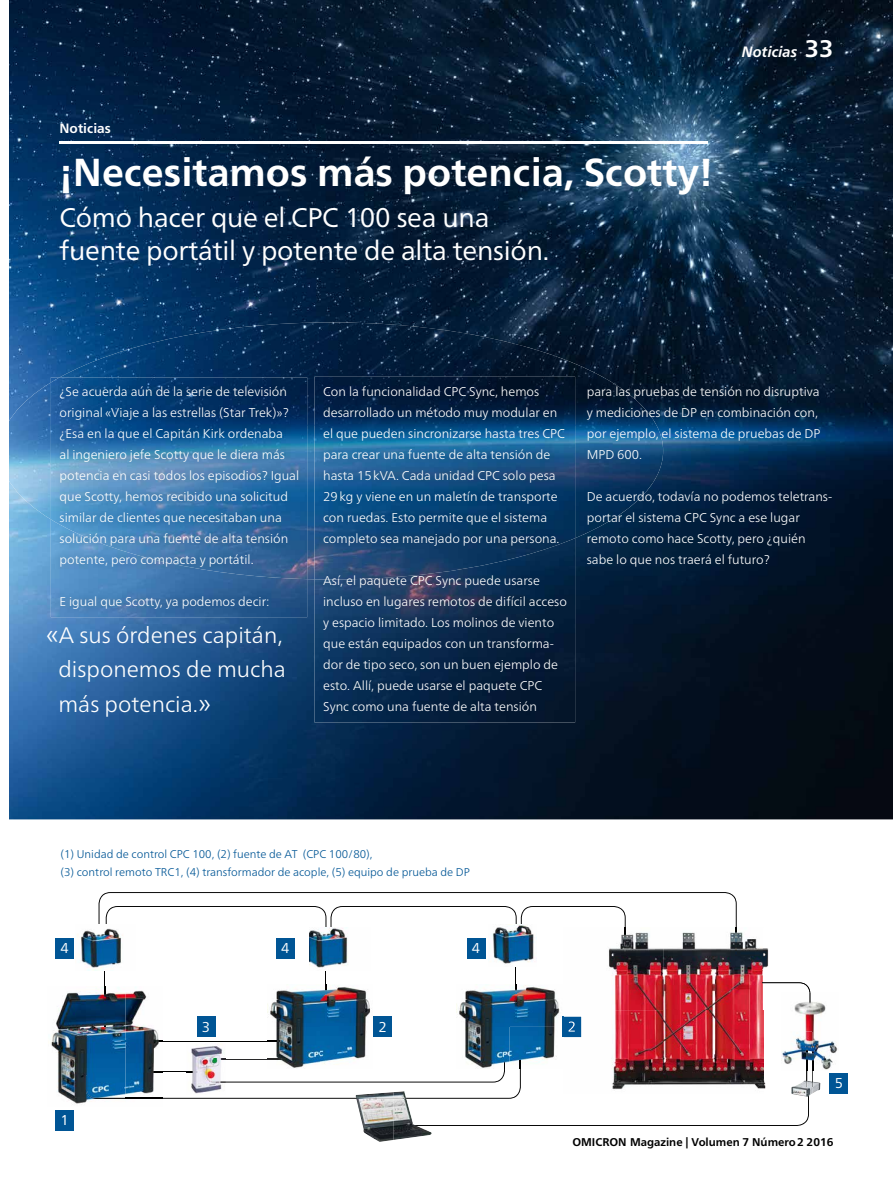
<style>
.page{position:relative;width:893px;height:1191px;background:#fff}
.page>*{position:absolute;margin:0;border:0;box-sizing:border-box;transform-origin:0 0}
.t1{font:700 39px "Frutiger Neue LTW1 G";color:#fff}
.t2{font:27px/32.4px "Frutiger Neue LTW1 G";letter-spacing:-.01em;color:#fff}
.t3{font:300 22.5px/34.5px "Frutiger Neue LTW1 G";color:#fff}
.t4{font:italic 700 15px "Frutiger Neue LTW1 G";color:#fff}
.t5{font:14.25px "Frutiger Neue LTW1 G";color:#fff}
.t6{font:700 13.5px "Frutiger Neue LTW1 G";color:#fff}
.t7{font:300 12.75px/21px "Frutiger Neue LTW1 G";color:#fff}
.t8{font:300 11.25px/18px "Frutiger Neue LTW1 G";color:#005595}
.t9{font:700 11.25px "Frutiger Neue LTW1 G";color:#000}
.s1{font-style:normal;font-size:24px}
.s2{font-size:27px}
</style>
<div class="page">
<img style="left:9px;top:0;width:884px;height:819px">
<img style="left:50px;top:322px;width:563px;height:103px">
<img style="left:9px;top:382px;width:42px;height:137px">
<img style="left:612px;top:382px;width:51px;height:137px">
<img style="left:50px;top:425px;width:1px;height:94px">
<img style="left:307px;top:425px;width:7px;height:154px">
<img style="left:575px;top:425px;width:38px;height:113px">
<hr style="left:515px;top:954px;width:1px;height:67px;background:#000">
<hr style="left:325px;top:958px;width:1px;height:66px;background:#000">
<hr style="left:104px;top:959px;width:1px;height:67px;background:#000">
<hr style="left:121px;top:1040px;width:161px;height:1px;background:#000">
<img style="left:51px;top:986px;width:112px;height:118px">
<img style="left:104px;top:986px;width:1px;height:40px">
<img style="left:125px;top:1040px;width:38px;height:1px">
<img style="left:459px;top:984px;width:101px;height:63px">
<img style="left:515px;top:984px;width:1px;height:37px">
<img style="left:268px;top:984px;width:102px;height:63px">
<img style="left:325px;top:984px;width:1px;height:40px">
<svg style="left:268px;top:1040px;width:14px;height:1px"></svg>
<img style="left:206px;top:1044px;width:12px;height:3px">
<img style="left:310px;top:956px;width:38px;height:14px">
<img style="left:488px;top:956px;width:46px;height:10px">
<img style="left:77px;top:930px;width:44px;height:40px">
<div style="left:197px;top:1016px;width:18px;height:21px;background:#005595"></div>
<div style="left:55px;top:938px;width:19px;height:21px;background:#005595"></div>
<div style="left:276px;top:938px;width:19px;height:21px;background:#005595"></div>
<div style="left:467px;top:938px;width:18px;height:21px;background:#005595"></div>
<div style="left:829px;top:1073px;width:19px;height:20px;background:#005595"></div>
<div style="left:373px;top:1016px;width:19px;height:21px;background:#005595"></div>
<div style="left:562px;top:1016px;width:19px;height:21px;background:#005595"></div>
<div style="left:55px;top:1110px;width:19px;height:20px;background:#005595"></div>
<img style="left:814px;top:1082px;width:6px;height:11px">
<img style="left:813px;top:1002px;width:25px;height:68px">
<img style="left:564px;top:932px;width:249px;height:115px">
<svg style="left:99px;top:892px;width:638px;height:64px"></svg>
<img style="left:564px;top:1016px;width:17px;height:21px">
<svg style="left:569px;top:1021px;width:6px;height:10px"></svg>
<svg style="left:762px;top:982px;width:48px;height:22px"></svg>
<img style="left:363px;top:1126px;width:68px;height:15px">
<svg style="left:86px;top:1047px;width:728px;height:79px"></svg>
<img style="left:356px;top:1097px;width:50px;height:1px">
<hr style="left:60px;top:141px;width:648px;height:3px;background:#fff">
<img style="left:51px;top:579px;width:256px;height:38px">
<img style="left:51px;top:377px;width:256px;height:202px">
<img style="left:314px;top:579px;width:261px;height:143px">
<img style="left:314px;top:377px;width:261px;height:202px">
<p class="t6" style="left:60px;top:120px;width:53px">Noticias</p>
<h1 class="t1" style="left:60px;top:149px;width:655px">¡Necesitamos más potencia, Scotty!</h1>
<h2 class="t2" style="left:60px;top:201px;width:491px">Cómo hacer que el CPC 100 sea una fuente portátil y potente de alta tensión.</h2>
<p class="t4" style="left:742px;top:42px;width:93px">Noticias <span class="s1">33</span></p>
<p class="t7" style="left:60px;top:380px;width:241px">¿Se acuerda aún de la serie de televisión original «Viaje a las estrellas (Star Trek)»? ¿Esa en la que el Capitán Kirk ordenaba<br>al ingeniero jefe Scotty que le diera más potencia en casi todos los episodios? Igual que Scotty, hemos recibido una solicitud similar de clientes que necesitaban una solución para una fuente de alta tensión potente, pero compacta y portátil.</p>
<p class="t7" style="left:60px;top:590px;width:212px">E igual que Scotty, ya podemos decir:</p>
<h3 class="t3" style="left:58px;top:617px;width:229px;text-indent:-13px"><span class="s2">«</span>A sus órdenes capitán, disponemos de mucha más potencia.<span class="s2">»</span></h3>
<p class="t7" style="left:323px;top:380px;width:243px">Con la funcionalidad CPC Sync, hemos desarrollado un método muy modular en el que pueden sincronizarse hasta tres CPC para crear una fuente de alta tensión de hasta 15 kVA. Cada unidad CPC solo pesa 29 kg y viene en un maletín de transporte con ruedas. Esto permite que el sistema completo sea manejado por una persona.</p>
<p class="t7" style="left:323px;top:569px;width:245px">Así, el paquete CPC Sync puede usarse incluso en lugares remotos de difícil acceso y espacio limitado. Los molinos de viento que están equipados con un transforma&shy;dor de tipo seco, son un buen ejemplo de esto. Allí, puede usarse el paquete CPC Sync como una fuente de alta tensión</p>
<p class="t7" style="left:587px;top:380px;width:235px">para las pruebas de tensión no disruptiva y mediciones de DP en combinación con, por ejemplo, el sistema de pruebas de DP<br>MPD 600.</p>
<p class="t7" style="left:587px;top:485px;width:247px">De acuerdo, todavía no podemos teletrans&shy;portar el sistema CPC Sync a ese lugar remoto como hace Scotty, pero ¿quién sabe lo que nos traerá el futuro?</p>
<p class="t8" style="left:61px;top:845px;width:411px">(1) Unidad de control CPC 100, (2) fuente de AT (CPC 100/80),<br>(3) control remoto TRC1, (4) transformador de acople, (5) equipo de prueba de DP</p>
<p class="t5" style="left:60px;top:939px;width:10px">4</p>
<p class="t5" style="left:281px;top:939px;width:10px">4</p>
<p class="t5" style="left:472px;top:939px;width:10px">4</p>
<p class="t5" style="left:60px;top:1111px;width:10px">1</p>
<p class="t5" style="left:202px;top:1018px;width:10px">3</p>
<p class="t5" style="left:378px;top:1018px;width:10px">2</p>
<p class="t5" style="left:835px;top:1074px;width:10px">5</p>
<p class="t9" style="left:572px;top:1135px;width:263px">OMICRON Magazine | Volumen 7 Número 2 2016</p>
</div>
